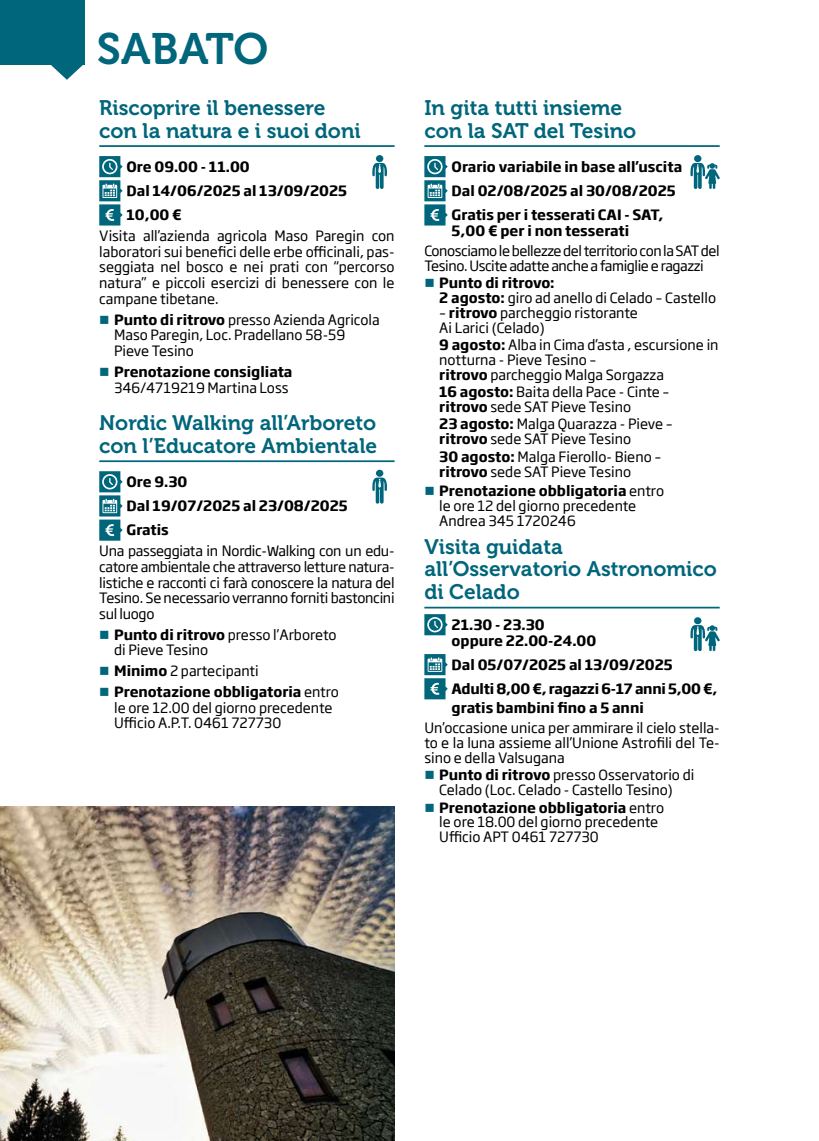
<style>
.page{position:relative;width:819px;height:1141px;background:#fff}
.page>*{position:absolute;margin:0;border:0;box-sizing:border-box;transform-origin:0 0}
.t1{font:43.75px "Museo 700";letter-spacing:.01em;color:#00667b}
.t2{font:21px/22.8px "Museo 700";color:#00667b}
.t3{font:14px/14.9px "Soho Gothic Std";color:#000}
.t4{font:700 14px/24.2px "Soho Gothic Std";color:#000}
.t5{font:14px/14.9px "Soho Gothic Std";letter-spacing:-.03em;color:#000}
.t6{font:700 14px/24.2px "Soho Gothic Std";letter-spacing:-.02em;color:#000}
.s1{color:#00667b}
.s2{font-weight:700}
.s3{font-weight:400}
</style>
<div class="page">
<div style="left:0;top:0;width:85px;height:64px;background:#00667b"></div>
<svg style="left:49px;top:64px;width:36px;height:16px"></svg>
<hr style="left:99px;top:145px;width:295px;height:2px;background:#00667b">
<hr style="left:99px;top:460px;width:295px;height:2px;background:#00667b">
<svg style="left:99px;top:156px;width:24px;height:70px"></svg>
<svg style="left:99px;top:471px;width:24px;height:70px"></svg>
<hr style="left:424px;top:145px;width:295px;height:2px;background:#00667b">
<hr style="left:424px;top:607px;width:295px;height:1px;background:#00667b">
<svg style="left:424px;top:156px;width:23px;height:70px"></svg>
<svg style="left:424px;top:614px;width:23px;height:21px"></svg>
<svg style="left:424px;top:654px;width:23px;height:45px"></svg>
<img style="left:0;top:806px;width:394px;height:335px">
<svg style="left:372px;top:155px;width:15px;height:34px"></svg>
<svg style="left:372px;top:470px;width:15px;height:34px"></svg>
<svg style="left:690px;top:155px;width:29px;height:34px"></svg>
<svg style="left:690px;top:617px;width:29px;height:34px"></svg>
<h1 class="t1" style="left:97px;top:25px;width:173px">SABATO</h1>
<h2 class="t2" style="left:99px;top:97px;width:263px">Riscoprire il benessere con la natura e i suoi doni</h2>
<p class="t4" style="left:126px;top:155px;width:222px">Ore 09.00 - 11.00<br>Dal 14/06/2025 al 13/09/2025<br>10,00 €</p>
<p class="t3" style="left:99px;top:228px;width:297px;line-height:15.8px;text-align:justify">Visita all’azienda agricola Maso Paregin con laboratori sui benefici delle erbe officinali, pas&shy;seggiata nel bosco e nei prati con “percorso natura” e piccoli esercizi di benessere con le campane tibetane.</p>
<p class="t3" style="left:114px;top:312px;width:267px;line-height:15.8px;text-indent:-15px"><span class="s1">■</span> <span class="s2">Punto di ritrovo</span> presso Azienda Agricola<br>Maso Paregin, Loc. Pradellano 58-59<br>Pieve Tesino</p>
<p class="t4" style="left:99px;top:364px;width:195px;line-height:15.8px;text-align:right"><span class="s1">■</span> Prenotazione consigliata<br><span class="s3">346/4719219 Martina Loss</span></p>
<h2 class="t2" style="left:99px;top:412px;width:279px">Nordic Walking all’Arboreto con l’Educatore Ambientale</h2>
<p class="t4" style="left:126px;top:470px;width:223px">Ore 9.30<br>Dal 19/07/2025 al 23/08/2025<br>Gratis</p>
<p class="t3" style="left:99px;top:543px;width:297px;line-height:15.8px;text-align:justify">Una passeggiata in Nordic-Walking con un edu&shy;catore ambientale che attraverso letture natura&shy;listiche e racconti ci farà conoscere la natura del Tesino. Se necessario verranno forniti bastoncini sul luogo</p>
<p class="t3" style="left:114px;top:627px;width:224px;line-height:15.8px;text-indent:-15px"><span class="s1">■</span> <span class="s2">Punto di ritrovo</span> presso l’Arboreto di Pieve Tesino</p>
<p class="t3" style="left:99px;top:664px;width:161px"><span class="s1">■</span> <span class="s2">Minimo</span> 2 partecipanti</p>
<p class="t3" style="left:114px;top:684px;width:226px;line-height:15.8px;text-indent:-15px"><span class="s1">■</span> <span class="s2">Prenotazione obbligatoria</span> entro le ore 12.00 del giorno precedente<br>Ufficio A.P.T. 0461 727730</p>
<h2 class="t2" style="left:424px;top:97px;width:213px">In gita tutti insieme con la SAT del Tesino</h2>
<p class="t4" style="left:451px;top:155px;width:232px">Orario variabile in base all’uscita<br>Dal 02/08/2025 al 30/08/2025<br>Gratis per i tesserati CAI - SAT,</p>
<p class="t4" style="left:451px;top:219px;width:179px">5,00 € per i non tesserati</p>
<p class="t5" style="left:424px;top:244px;width:297px">Conosciamo le bellezze del territorio con la SAT del<br>Tesino. Uscite adatte anche a famiglie e ragazzi</p>
<p class="t3" style="left:439px;top:276px;width:278px;text-indent:-15px"><span class="s1">■</span> <span class="s2">Punto di ritrovo:<br>2 agosto:</span> giro ad anello di Celado – Castello</p>
<p class="t3" style="left:439px;top:306px;width:200px">– <span class="s2">ritrovo</span> parcheggio ristorante<br>Ai Larici (Celado)</p>
<p class="t3" style="left:439px;top:338px;width:281px"><span class="s2">9 agosto:</span> Alba in Cima d’asta , escursione in notturna - Pieve Tesino –<br><span class="s2">ritrovo</span> parcheggio Malga Sorgazza</p>
<p class="t3" style="left:439px;top:385px;width:232px"><span class="s2">16 agosto:</span> Baita della Pace - Cinte – <span class="s2">ritrovo</span> sede SAT Pieve Tesino</p>
<p class="t3" style="left:439px;top:417px;width:235px"><span class="s2">23 agosto:</span> Malga Quarazza - Pieve – <span class="s2">ritrovo</span> sede SAT Pieve Tesino</p>
<p class="t3" style="left:439px;top:449px;width:224px"><span class="s2">30 agosto:</span> Malga Fierollo- Bieno – <span class="s2">ritrovo</span> sede SAT Pieve Tesino</p>
<p class="t3" style="left:439px;top:484px;width:226px;text-indent:-15px"><span class="s1">■</span> <span class="s2">Prenotazione obbligatoria</span> entro le ore 12 del giorno precedente<br>Andrea 345 1720246</p>
<h2 class="t2" style="left:424px;top:535px;width:294px">Visita guidata all’Osservatorio Astronomico di Celado</h2>
<p class="t4" style="left:451px;top:617px;width:146px;line-height:15.8px">21.30 - 23.30 oppure 22.00-24.00</p>
<p class="t6" style="left:451px;top:653px;width:267px">Dal 05/07/2025 al 13/09/2025<br>Adulti 8,00 €, ragazzi 6-17 anni 5,00 €,</p>
<p class="t4" style="left:451px;top:696px;width:194px">gratis bambini fino a 5 anni</p>
<p class="t3" style="left:424px;top:721px;width:297px;text-align:justify">Un’occasione unica per ammirare il cielo stella&shy;to e la luna assieme all’Unione Astrofili del Te&shy;sino e della Valsugana</p>
<p class="t3" style="left:424px;top:768px;width:271px;text-align:center"><span class="s1">■</span> <span class="s2">Punto di ritrovo</span> presso Osservatorio di<br>Celado (Loc. Celado - Castello Tesino)</p>
<p class="t3" style="left:439px;top:800px;width:226px;text-indent:-15px"><span class="s1">■</span> <span class="s2">Prenotazione obbligatoria</span> entro le ore 18.00 del giorno precedente<br>Ufficio APT 0461 727730</p>
</div>
